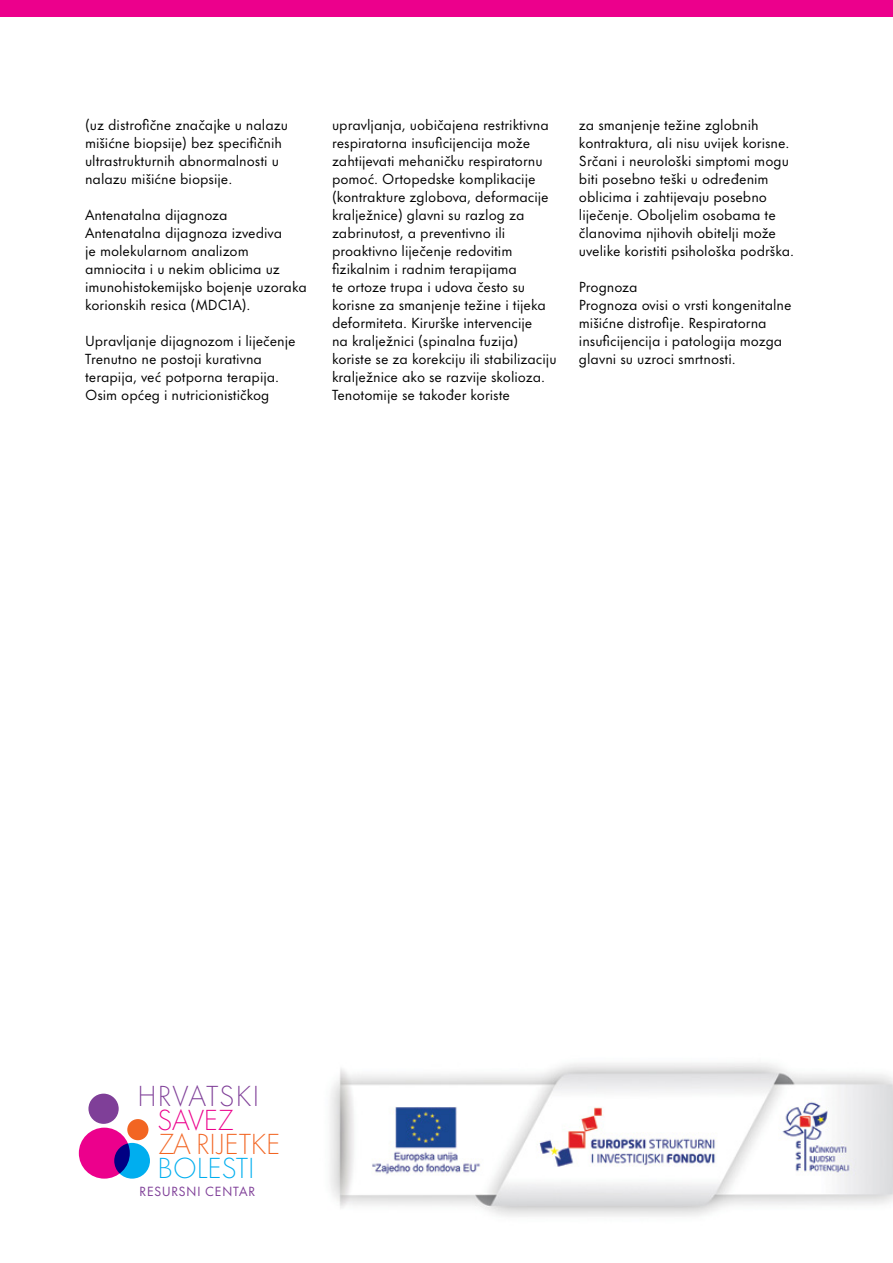
<style>
.page{position:relative;width:893px;height:1263px;background:#fff}
.page>*{position:absolute;margin:0;border:0;box-sizing:border-box;transform-origin:0 0}
.t1{font:300 26.7px "Futura Now Headline";letter-spacing:.01em;color:#f26522}
.t2{font:300 26.7px "Futura Now Headline";letter-spacing:.065em;color:#7f3f98}
.t3{font:300 26.7px "Futura Now Headline";letter-spacing:.01em;color:#00aeef}
.t4{font:300 26.7px "Futura Now Headline";letter-spacing:.01em;color:#ec008c}
.t5{font:13.5px/18px "Futura Now Text";color:#000}
.t6{font:12.3px "Futura Now Headline";letter-spacing:.07em;color:#7f3f98}
</style>
<div class="page">
<img style="left:330px;top:1063px;width:563px;height:154px">
<div style="left:88px;top:1094px;width:31px;height:30px;background:#7f3f98;border-radius:50%"></div>
<div style="left:127px;top:1119px;width:21px;height:21px;background:#f26522;border-radius:50%"></div>
<div style="left:79px;top:1127px;width:51px;height:51px;background:#ec008c;border-radius:50%"></div>
<svg style="left:114px;top:1143px;width:36px;height:35px"></svg>
<div style="left:0;top:0;width:893px;height:17px;background:#ec008c"></div>
<p class="t5" style="left:85px;top:115px;width:205px">(uz distrofične značajke u nalazu mišićne biopsije) bez specifičnih ultrastrukturnih abnormalnosti u nalazu mišićne biopsije.</p>
<p class="t5" style="left:85px;top:205px;width:223px">Antenatalna dijagnoza<br>Antenatalna dijagnoza izvediva<br>je molekularnom analizom amniocita i u nekim oblicima uz imunohistokemijsko bojenje uzoraka korionskih resica (MDC1A).</p>
<p class="t5" style="left:85px;top:331px;width:212px">Upravljanje dijagnozom i liječenje Trenutno ne postoji kurativna terapija, već potporna terapija.<br>Osim općeg i nutricionističkog</p>
<p class="t5" style="left:332px;top:115px;width:226px">upravljanja, uobičajena restriktivna respiratorna insuficijencija može zahtijevati mehaničku respiratornu pomoć. Ortopedske komplikacije (kontrakture zglobova, deformacije kralježnice) glavni su razlog za zabrinutost, a preventivno ili proaktivno liječenje redovitim fizikalnim i radnim terapijama<br>te ortoze trupa i udova često su korisne za smanjenje težine i tijeka deformiteta. Kirurške intervencije<br>na kralježnici (spinalna fuzija) koriste se za korekciju ili stabilizaciju kralježnice ako se razvije skolioza.<br>Tenotomije se također koriste</p>
<p class="t5" style="left:579px;top:115px;width:217px">za smanjenje težine zglobnih kontraktura, ali nisu uvijek korisne.<br>Srčani i neurološki simptomi mogu biti posebno teški u određenim oblicima i zahtijevaju posebno liječenje. Oboljelim osobama te članovima njihovih obitelji može uvelike koristiti psihološka podrška.</p>
<p class="t5" style="left:579px;top:277px;width:214px">Prognoza<br>Prognoza ovisi o vrsti kongenitalne mišićne distrofije. Respiratorna insuficijencija i patologija mozga glavni su uzroci smrtnosti.</p>
<h1 class="t2" style="left:138px;top:1075px;width:122px">HRVATSKI</h1>
<h1 class="t4" style="left:158px;top:1099px;width:77px">SAVEZ</h1>
<h1 class="t1" style="left:159px;top:1123px;width:123px">ZA RIJETKE</h1>
<h1 class="t3" style="left:158px;top:1147px;width:98px">BOLESTI</h1>
<p class="t6" style="left:140px;top:1181px;width:117px">RESURSNI CENTAR</p>
</div>
